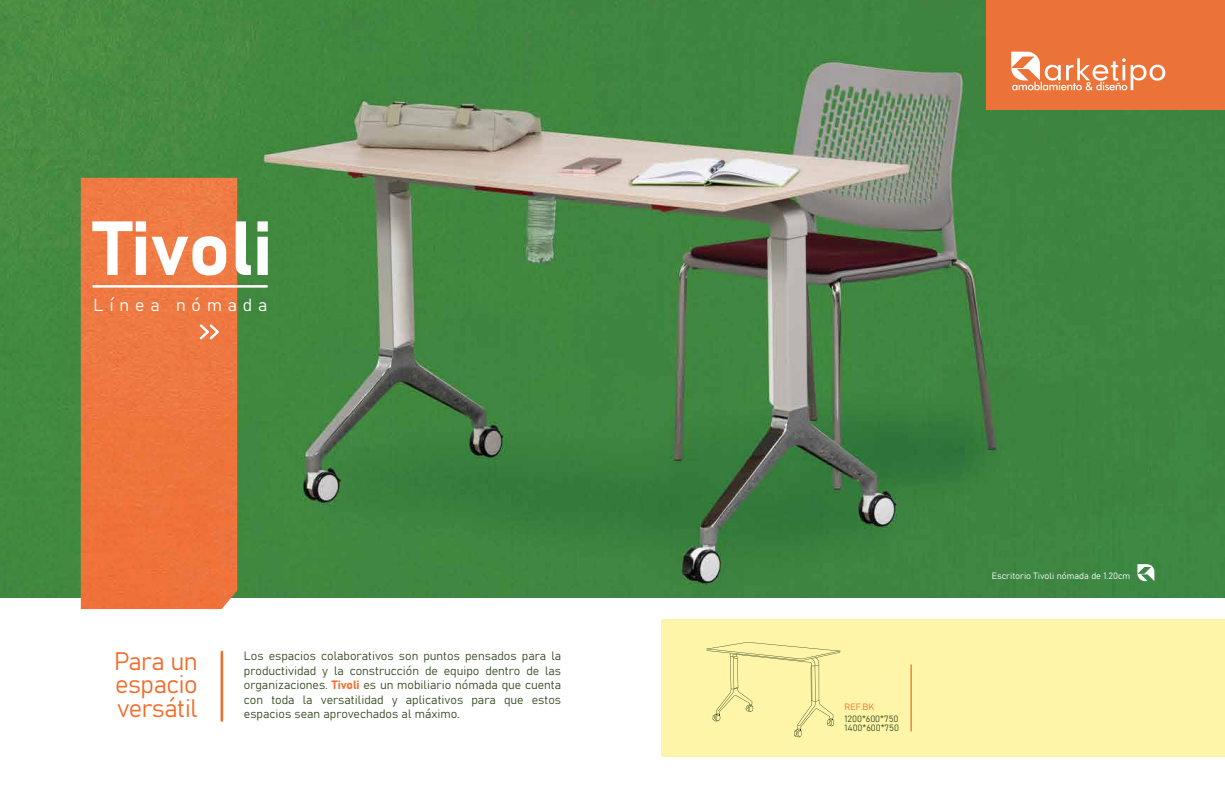
<style>
.page{position:relative;width:1225px;height:797px;background:#fff}
.page>*{position:absolute;margin:0;border:0;box-sizing:border-box;transform-origin:0 0}
.t1{font:25px/23.3px "Bahnschrift";letter-spacing:-.02em;color:#f26c2a;text-align:justify}
.t2{font:17.3px "Bahnschrift";letter-spacing:.34em;color:#fff}
.t3{font:12px/14.4px "Bahnschrift";color:#354921;text-align:justify}
.t4{font:9px "Bahnschrift";color:#fff}
.t5{font:9px/9.4px "Bahnschrift";color:#354921}
.t6{font:9px "Bahnschrift";color:#f26c2a}
.s1{color:#f26c2a}
</style>
<div class="page">
<img style="left:0;top:0;width:1177px;height:597px">
<div style="left:1177px;top:109px;width:47px;height:488px;background:#3d8541"></div>
<div style="left:661px;top:619px;width:562px;height:138px;background:#fff5a9"></div>
<svg style="left:910px;top:664px;width:1px;height:68px"></svg>
<svg style="left:220px;top:650px;width:3px;height:72px"></svg>
<img style="left:81px;top:178px;width:156px;height:431px">
<svg style="left:92px;top:285px;width:176px;height:3px"></svg>
<svg style="left:199px;top:324px;width:20px;height:16px"></svg>
<svg style="left:92px;top:221px;width:134px;height:55px"></svg>
<svg style="left:235px;top:221px;width:16px;height:54px"></svg>
<svg style="left:257px;top:221px;width:11px;height:54px"></svg>
<svg style="left:1137px;top:564px;width:16px;height:17px"></svg>
<svg style="left:706px;top:642px;width:135px;height:95px"></svg>
<div style="left:986px;top:0;width:238px;height:109px;background:#ec7338"></div>
<svg style="left:1011px;top:52px;width:153px;height:38px"></svg>
<h2 class="t2" style="left:94px;top:292px;width:175px">Línea nómada</h2>
<h1 class="t1" style="left:114px;top:648px;width:85px">Para un espacio versátil</h1>
<p class="t3" style="left:244px;top:648px;width:319px">Los espacios colaborativos son puntos pensados para la productividad y la construcción de equipo dentro de las organizaciones. <span class="s1">Tivoli</span> es un mobiliario nómada que cuenta con toda la versatilidad y aplicativos para que estos espacios sean aprovechados al máximo.</p>
<p class="t6" style="left:844px;top:700px;width:31px">REF.BK</p>
<p class="t5" style="left:844px;top:713px;width:56px">1200*600*750<br>1400*600*750</p>
<p class="t4" style="left:991px;top:569px;width:140px">Escritorio Tivoli nómada de 1.20cm</p>
</div>
